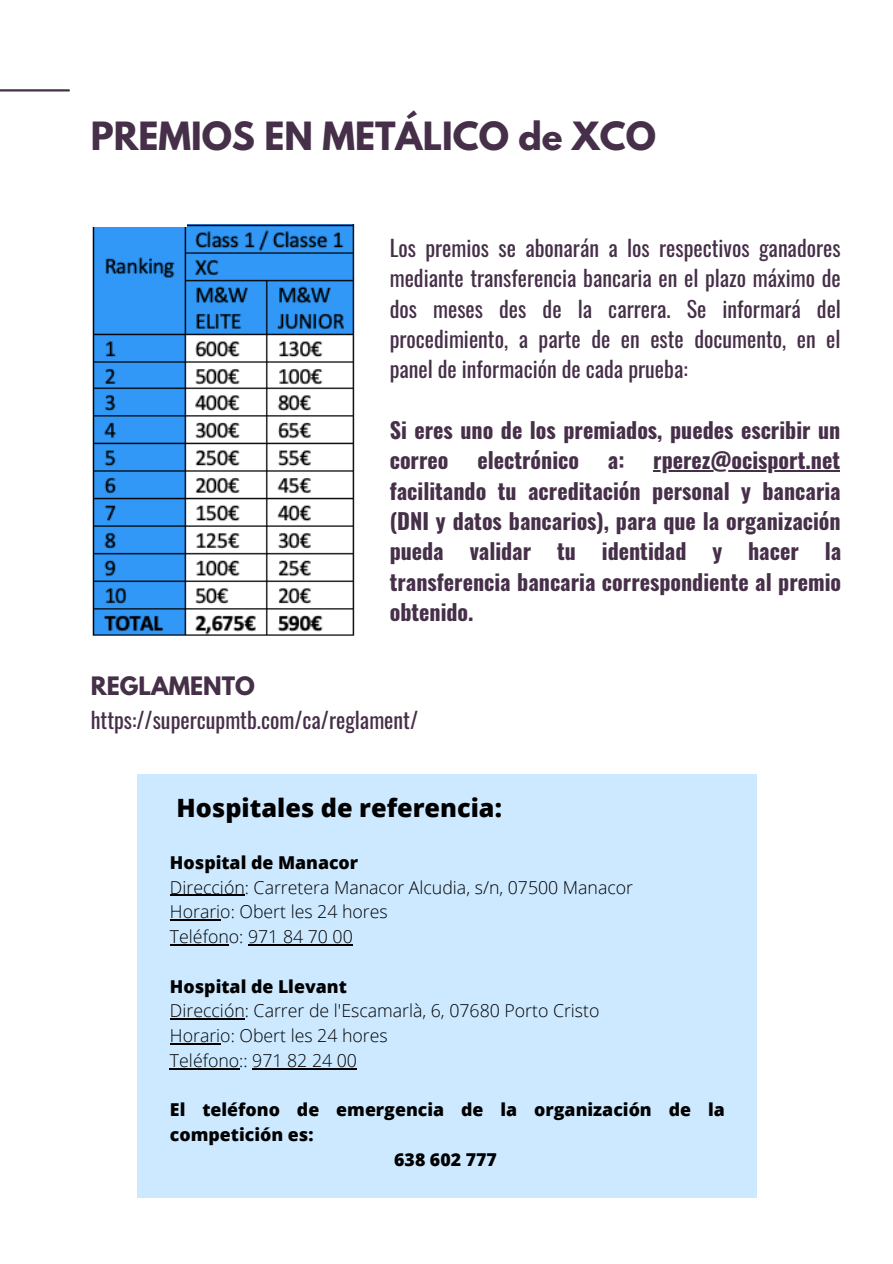
<style>
.page{position:relative;width:893px;height:1264px;background:#fff}
.page>*{position:absolute;margin:0;border:0;box-sizing:border-box;transform-origin:0 0}
.t1{font:700 34.5px "League Spartan";color:#462f48}
.t2{font:800 25.2px "Open Sans";color:#000}
.t3{font:700 22.5px "League Spartan";color:#462f48}
.t4{font:700 22.05px/30.3px "Oswald";color:#462f48}
.t5{font:22.05px/30.3px "Oswald";color:#462f48;text-align:justify}
.t6{font:300 17.7px "Open Sans";color:#000}
.t7{font:800 17.7px/24.8px "Open Sans";color:#000}
</style>
<div class="page">
<hr style="left:0;top:89px;width:69px;height:2px;background:#462f48">
<img style="left:92px;top:227px;width:96px;height:409px">
<hr style="left:653px;top:470px;width:186px;height:1px;background:#462f48">
<img style="left:188px;top:224px;width:167px;height:412px">
<div style="left:137px;top:774px;width:619px;height:423px;background:#cce9ff"></div>
<hr style="left:170px;top:894px;width:75px;height:1px;background:#000">
<hr style="left:170px;top:919px;width:50px;height:1px;background:#000">
<hr style="left:170px;top:944px;width:59px;height:1px;background:#000">
<hr style="left:248px;top:944px;width:105px;height:1px;background:#000">
<hr style="left:170px;top:1018px;width:75px;height:1px;background:#000">
<hr style="left:170px;top:1043px;width:50px;height:1px;background:#000">
<hr style="left:170px;top:1067px;width:23px;height:2px;background:#000">
<hr style="left:193px;top:1067px;width:46px;height:2px;background:#000">
<hr style="left:252px;top:1067px;width:105px;height:2px;background:#000">
<p class="t1" style="left:91px;top:118px;width:566px">PREMIOS EN METÁLICO de XCO</p>
<p class="t5" style="left:389px;top:232px;width:452px">Los premios se abonarán a los respectivos ganadores mediante transferencia bancaria en el plazo máximo de dos meses des de la carrera. Se informará del procedimiento, a parte de en este documento, en el panel de información de cada prueba:</p>
<p class="t4" style="left:389px;top:414px;width:452px">Si eres uno de los premiados, puedes escribir un correo</p>
<p class="t4" style="left:477px;top:444px;width:103px">electrónico</p>
<p class="t4" style="left:608px;top:444px;width:18px">a:</p>
<p class="t4" style="left:389px;top:444px;width:453px;text-align:justify;text-indent:263px">rperez@ocisport.net facilitando tu acreditación personal y bancaria (DNI y datos bancarios), para que la organización pueda validar tu identidad y hacer la transferencia bancaria correspondiente al premio obtenido.</p>
<p class="t3" style="left:91px;top:675px;width:166px">REGLAMENTO</p>
<p class="t5" style="left:91px;top:704px;width:329px">https://supercupmtb.com/ca/reglament/</p>
<p class="t2" style="left:176px;top:790px;width:327px">Hospitales de referencia:</p>
<p class="t7" style="left:170px;top:849px;width:190px">Hospital de Manacor</p>
<p class="t6" style="left:170px;top:874px;width:464px">Dirección: Carretera Manacor Alcudia, s/n, 07500 Manacor</p>
<p class="t6" style="left:170px;top:899px;width:219px">Horario: Obert les 24 hores</p>
<p class="t6" style="left:170px;top:924px;width:184px">Teléfono: 971 84 70 00</p>
<p class="t7" style="left:170px;top:973px;width:178px">Hospital de Llevant</p>
<p class="t6" style="left:170px;top:998px;width:431px">Dirección: Carrer de l'Escamarlà, 6, 07680 Porto Cristo</p>
<p class="t6" style="left:170px;top:1023px;width:219px">Horario: Obert les 24 hores</p>
<p class="t6" style="left:170px;top:1047px;width:188px">Teléfono:: 971 82 24 00</p>
<p class="t7" style="left:170px;top:1097px;width:556px">El teléfono de emergencia de la organización de la competición es:</p>
<p class="t7" style="left:394px;top:1146px;width:104px">638 602 777</p>
</div>
